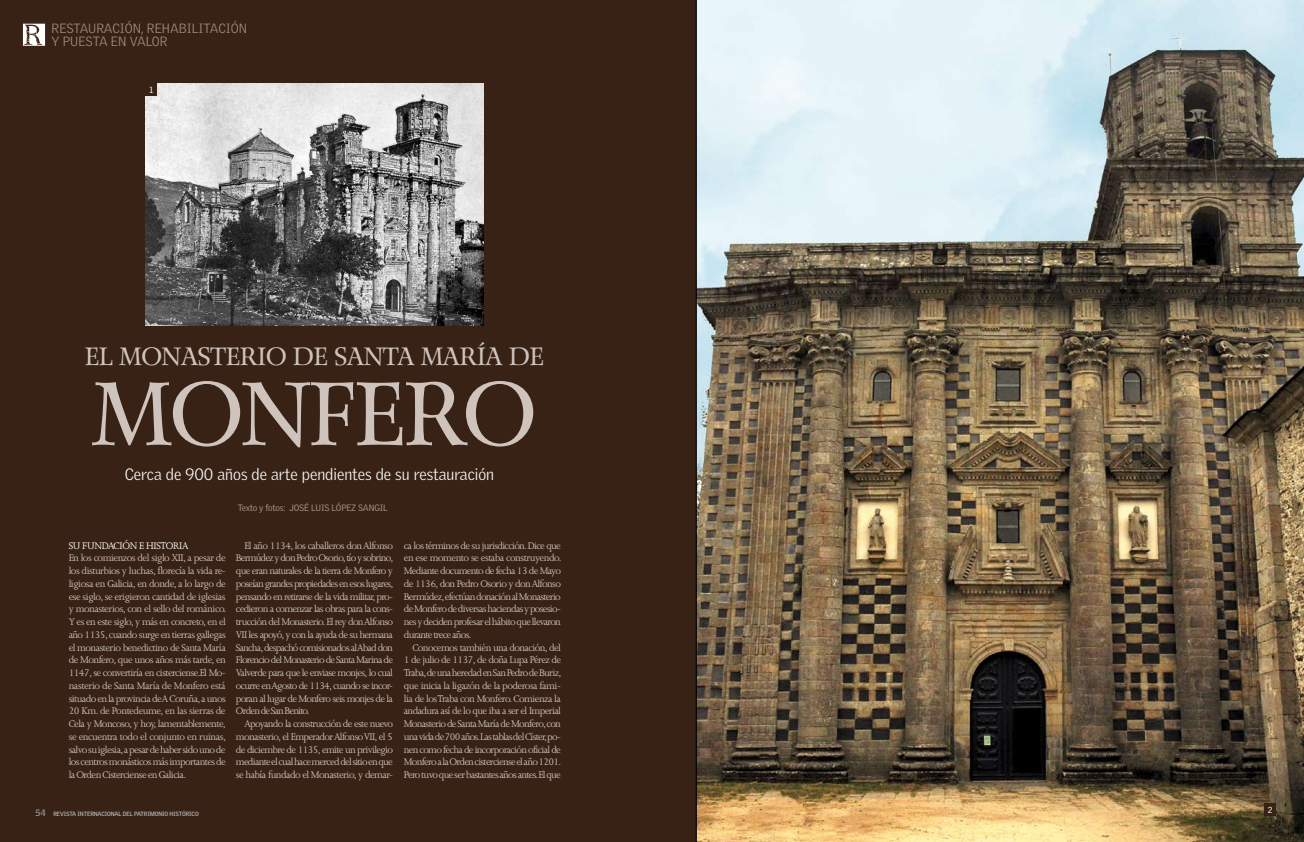
<style>
.page{position:relative;width:1304px;height:842px;background:#382216}
.page>*{position:absolute;margin:0;border:0;box-sizing:border-box;transform-origin:0 0}
.t1{font:89px "Wilke LT Std";letter-spacing:-.04em;color:#cec4bd}
.t2{font:25px "Wilke LT Std";letter-spacing:-.03em;color:#cec4bd}
.t3{font:300 16px "Griffith Gothic";color:#fff}
.t4{font:300 13px/13px "Griffith Gothic";color:#a29083}
.t5{font:11px/12.8px "Joanna MT Std";letter-spacing:-.065em;color:#cec4bd;text-align:justify}
.t6{font:11px "Joanna MT Std";letter-spacing:-.025em;color:#fff}
.t7{font:9px "Griffith Gothic";letter-spacing:-.02em;color:#a29083}
.t8{font:8.5px "Griffith Gothic";color:#fff}
.t9{font:700 6px "Griffith Gothic";letter-spacing:-.02em;color:#bcbdbe}
.s1{font-size:9px;color:#9c9d9f}
</style>
<div class="page">
<img style="left:696px;top:0;width:608px;height:842px">
<svg style="left:23px;top:24px;width:22px;height:22px"></svg>
<div style="left:1264px;top:803px;width:12px;height:12px;background:#382216"></div>
<img style="left:146px;top:83px;width:337px;height:243px">
<div style="left:146px;top:83px;width:11px;height:12px;background:#382216"></div>
<p class="t4" style="left:52px;top:22px;width:197px">RESTAURACIÓN, REHABILITACIÓN y puesta</p>
<p class="t4" style="left:111px;top:35px;width:55px">en valor</p>
<p class="t8" style="left:150px;top:85px;width:5px">1</p>
<h2 class="t2" style="left:85px;top:342px;width:56px">EL MON</h2>
<h2 class="t2" style="left:181px;top:342px;width:363px">ASTERIO DE SANTA MARÍA DE</h2>
<h1 class="t1" style="left:91px;top:362px;width:448px">MONFERO</h1>
<h3 class="t3" style="left:125px;top:465px;width:371px">Cerca de 900 años de arte pendientes de su restauración</h3>
<p class="t7" style="left:238px;top:503px;width:152px">Texto y fotos: JOSÉ LUIS LÓPEZ SANGIL</p>
<p class="t6" style="left:69px;top:539px;width:121px">Su fundación e historia</p>
<p class="t5" style="left:69px;top:552px;width:159px">En los comienzos del siglo XII , a pesar de los disturbios y luchas, florecía la vida re&shy;ligiosa en Galicia, en donde, a lo largo de ese siglo, se erigieron cantidad de iglesias y monasterios, con el sello del románico.<br>Y es en este siglo, y más en concreto, en el año 1135, cuando surge en tierras gallegas el monasterio benedictino de Santa María de Monfero, que unos años más tarde, en 1147, se convertiría en cisterciense.El Mo&shy;nasterio de Santa María de Monfero está situado en la provincia de A Coruña, a unos 20 Km. de Pontedeume, en las sierras de Cela y Moncoso, y hoy, lamentablemente, se encuentra todo el conjunto en ruinas, salvo su iglesia, a pesar de haber sido uno de los centros monásticos más importantes de la Orden Cisterciense en Galicia.</p>
<p class="t5" style="left:236px;top:539px;width:159px;text-indent:9px">El año 1134, los caballeros don Alfonso Bermúdez y don Pedro Osorio,tío y sobrino, que eran naturales de la tierra de Monfero y poseían grandes propiedades en esos lugares, pensando en retirarse de la vida militar, pro&shy;cedieron a comenzar las obras para la cons&shy;trucción del Monasterio. El rey don Alfonso VII les apoyó, y con la ayuda de su hermana Sancha,despachó comisionados al Abad don Florencio del Monasterio de Santa Marina de Valverde para que le enviase monjes, lo cual ocurre en Agosto de 1134, cuando se incor&shy;poran al lugar de Monfero seis monjes de la Orden de San Benito.</p>
<p class="t5" style="left:236px;top:717px;width:159px;text-indent:9px">Apoyando la construcción de este nuevo monasterio, el Emperador Alfonso VII , el 5 de diciembre de 1135, emite un privilegio mediante el cual hace merced del sitio en que se había fundado el Monasterio, y demar-</p>
<p class="t5" style="left:404px;top:539px;width:159px">ca los términos de su jurisdicción. Dice que en ese momento se estaba construyendo.<br>Mediante documento de fecha 13 de Mayo de 1136, don Pedro Osorio y don Alfonso Bermúdez,efectúan donación al Monasterio de Monfero de diversas haciendas y posesio&shy;nes y deciden profesar el hábito que llevaron durante trece años.</p>
<p class="t5" style="left:404px;top:641px;width:159px;text-indent:9px">Conocemos también una donación, del 1 de julio de 1137, de doña Lupa Pérez de Traba,de una heredad en San Pedro de Buriz, que inicia la ligazón de la poderosa fami&shy;lia de los Traba con Monfero. Comienza la andadura así de lo que iba a ser el Imperial Monasterio de Santa María de Monfero,con una vida de 700 años.Las tablas del Císter,po&shy;nen como fecha de incorporación oficial de Monfero a la Orden cisterciense el año 1201.<br>Pero tuvo que ser bastantes años antes.El que</p>
<p class="t9" style="left:35px;top:810px;width:165px"><span class="s1">54</span> REVISTA INTERNACIONAL DEL PATRIMONIO HISTÓRICO</p>
<p class="t8" style="left:1268px;top:804px;width:6px">2</p>
</div>
